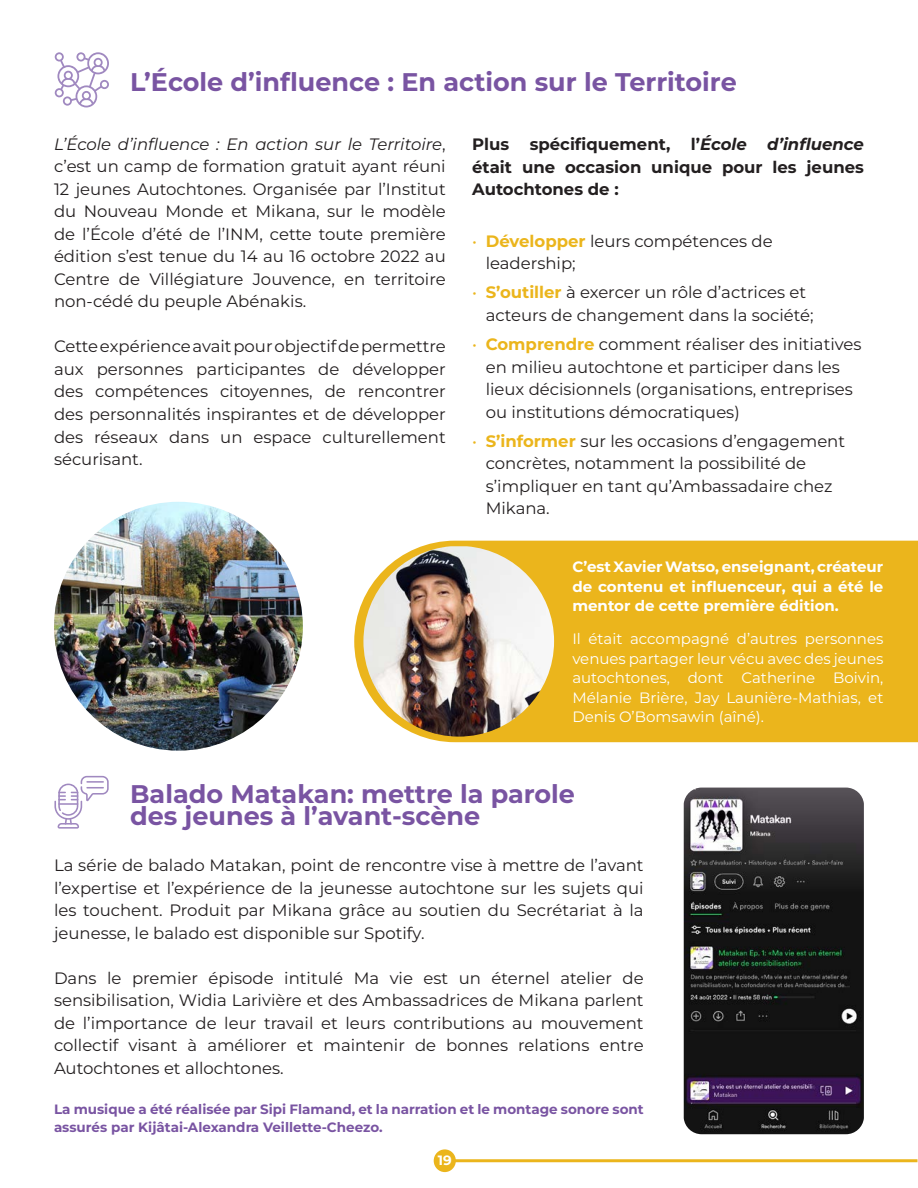
<style>
.page{position:relative;width:918px;height:1188px;background:#fff}
.page>*{position:absolute;margin:0;border:0;box-sizing:border-box;transform-origin:0 0}
.Sous_titre{font:700 25.5px/22.5px "Montserrat";color:#7954a2}
.TEXTE_COURANT{font:16.5px/22.5px "Montserrat";color:#231f20;text-align:justify}
.TEXTE_COURANT-2{font:700 16.5px/22.5px "Montserrat";color:#231f20;text-align:justify}
.TEXTE_COURANT-3{font:15px/19.5px "Montserrat";color:#fff;text-align:justify}
.TEXTE_COURANT-4{font:700 15px/19.5px "Montserrat";color:#fff;text-align:justify}
.TEXTE_COURANT-5{font:700 13.5px/18px "Montserrat";color:#7954a2}
.t1{font:700 13.5px "Montserrat";color:#fff}
.s1{font-style:italic}
.s2{color:#ebb51c}
.s3{font-weight:700;color:#ebb51c}
</style>
<div class="page">
<hr style="left:445px;top:1159px;width:473px;height:3px;background:#ebb51c">
<div style="left:434px;top:1149px;width:22px;height:23px;background:#ebb51c;border-radius:50%"></div>
<div style="left:354px;top:541px;width:564px;height:201px;background:#ebb51c"></div>
<img style="left:363px;top:546px;width:191px;height:191px;border-radius:93px">
<img style="left:54px;top:502px;width:249px;height:249px;border-radius:124px">
<img style="left:684px;top:788px;width:180px;height:346px">
<svg style="left:54px;top:776px;width:55px;height:53px"></svg>
<svg style="left:55px;top:52px;width:54px;height:55px"></svg>
<p class="Sous_titre" style="left:130px;top:70px;width:608px">L’École d’influence : En action sur le Territoire</p>
<p class="TEXTE_COURANT" style="left:54px;top:132px;width:393px"><span class="s1">L’École d’influence : En action sur le Territoire</span>, c’est un camp de formation gratuit ayant réuni 12 jeunes Autochtones. Organisée par l’Institut du Nouveau Monde et Mikana, sur le modèle de l’École d’été de l’INM, cette toute première édition s’est tenue du 14 au 16 octobre 2022 au Centre de Villégiature Jouvence, en territoire non-cédé du peuple Abénakis.</p>
<p class="TEXTE_COURANT" style="left:54px;top:335px;width:393px">Cette expérience avait pour objectif de permettre aux personnes participantes de développer des compétences citoyennes, de rencontrer des personnalités inspirantes et de développer des réseaux dans un espace culturellement sécurisant.</p>
<p class="TEXTE_COURANT-2" style="left:472px;top:132px;width:393px">Plus spécifiquement, l’<span class="s1">École d’influence </span>était une occasion unique pour les jeunes Autochtones de :</p>
<p class="TEXTE_COURANT" style="left:486px;top:229px;width:289px;text-indent:-14px"><span class="s2">•</span> <span class="s3">Développer</span> leurs compétences de leadership;</p>
<p class="TEXTE_COURANT" style="left:486px;top:281px;width:329px;text-indent:-14px"><span class="s2">•</span> <span class="s3">S’outiller</span> à exercer un rôle d’actrices et acteurs de changement dans la société;</p>
<p class="TEXTE_COURANT" style="left:486px;top:333px;width:377px;text-align:left;text-indent:-14px"><span class="s2">•</span> <span class="s3">Comprendre</span> comment réaliser des initiatives en milieu autochtone et participer dans les lieux décisionnels (organisations, entreprises ou institutions démocratiques)</p>
<p class="TEXTE_COURANT" style="left:486px;top:429px;width:361px;text-align:left;text-indent:-14px"><span class="s2">•</span> <span class="s3">S’informer</span> sur les occasions d’engagement concrètes, notamment la possibilité de s’impliquer en tant qu’Ambassadaire chez Mikana.</p>
<p class="TEXTE_COURANT-4" style="left:572px;top:557px;width:313px">C’est Xavier Watso, enseignant, créateur de contenu et influenceur, qui a été le mentor de cette première édition.</p>
<p class="TEXTE_COURANT-3" style="left:572px;top:629px;width:313px">Il était accompagné d’autres personnes venues partager leur vécu avec des jeunes autochtones, dont Catherine Boivin, Mélanie Brière, Jay Launière-Mathias, et Denis O’Bomsawin (aîné).</p>
<p class="Sous_titre" style="left:130px;top:782px;width:446px">Balado Matakan: mettre la parole des jeunes à l’avant-scène</p>
<p class="TEXTE_COURANT" style="left:54px;top:854px;width:591px">La série de balado Matakan, point de rencontre vise à mettre de l’avant l’expertise et l’expérience de la jeunesse autochtone sur les sujets qui les touchent. Produit par Mikana grâce au soutien du Secrétariat à la jeunesse, le balado est disponible sur Spotify.</p>
<p class="TEXTE_COURANT" style="left:54px;top:966px;width:591px">Dans le premier épisode intitulé Ma vie est un éternel atelier de sensibilisation, Widia Larivière et des Ambassadrices de Mikana parlent de l’importance de leur travail et leurs contributions au mouvement collectif visant à améliorer et maintenir de bonnes relations entre Autochtones et allochtones.</p>
<p class="TEXTE_COURANT-5" style="left:54px;top:1100px;width:591px">La musique a été réalisée par Sipi Flamand, et la narration et le montage sonore sont assurés par Kijâtai-Alexandra Veillette-Cheezo.</p>
<p class="t1" style="left:438px;top:1152px;width:15px">19</p>
</div>
